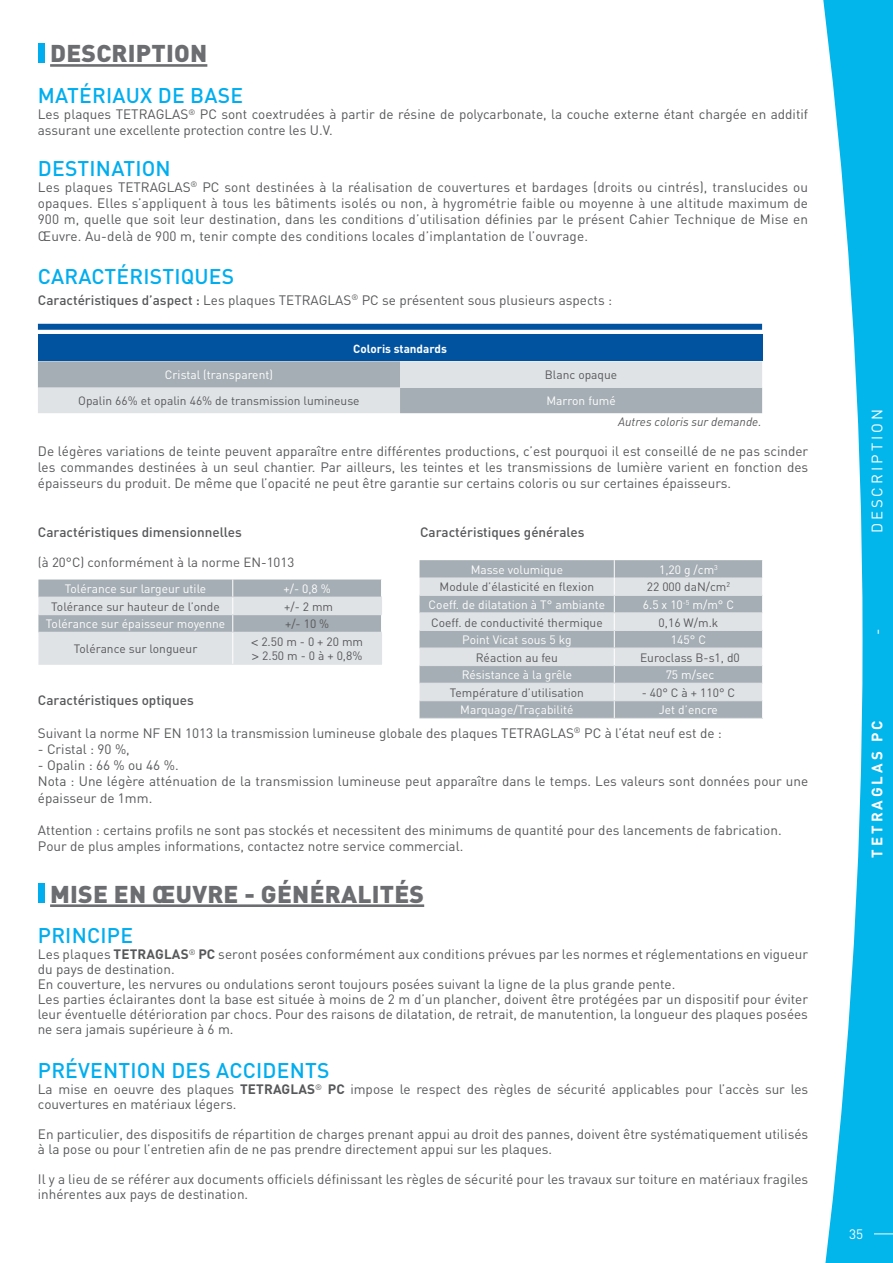
<style>
.page{position:relative;width:893px;height:1263px;background:#fff}
.page>*{position:absolute;margin:0;border:0;box-sizing:border-box;transform-origin:0 0}
.t1{font:900 24px "DIN";letter-spacing:.01em;color:#6c6d70}
.t2{font:500 21px "DIN";letter-spacing:.01em;color:#00aeef}
.t3{font:15px "DIN";letter-spacing:.2em;color:#fff}
.t4{font:700 15px "DIN";letter-spacing:.2em;color:#fff}
.t5{font:13.5px/16.2px "DIN";color:#57585a}
.t6{font:500 13.5px "DIN";color:#57585a}
.t7{font:13.5px "DIN";color:#fff}
.t8{font:13.2px "DIN";color:#57585a}
.t9{font:12px "DIN";color:#57585a}
.t10{font:12px "DIN";color:#fff}
.t11{font:12px/14.4px "DIN";letter-spacing:.125em;color:#57585a}
.t12{font:italic 12px "DIN";color:#57585a}
.t13{font:700 11.7px "DIN";color:#fff}
.s1{font-weight:500}
.s2{font-family:"DIN Alternate";font-weight:700}
.s3{font-weight:700}
</style>
<div class="page">
<svg style="left:823px;top:0;width:69px;height:1262px;fill:#02b5eb"></svg>
<svg style="left:873px;top:1233px;width:19px;height:1px"></svg>
<hr style="left:50px;top:64px;width:157px;height:3px;background:#6c6d70">
<hr style="left:50px;top:904px;width:374px;height:2px;background:#6c6d70">
<div style="left:38px;top:43px;width:6px;height:19px;background:#00aeef"></div>
<div style="left:38px;top:334px;width:723px;height:27px;background:#0153a0"></div>
<svg style="left:38px;top:361px;width:723px;height:52px;background:#c3c9cd"></svg>
<div style="left:38px;top:324px;width:723px;height:6px;background:#0153a0"></div>
<svg style="left:38px;top:579px;width:344px;height:84px;background:#c8ced2"></svg>
<hr style="left:233px;top:614px;width:149px;height:1px;background:#e0e3e6">
<hr style="left:38px;top:631px;width:195px;height:1px;background:#e0e3e6">
<hr style="left:38px;top:663px;width:195px;height:1px;background:#e0e3e6">
<hr style="left:232px;top:632px;width:1px;height:31px;background:#fff">
<hr style="left:381px;top:632px;width:1px;height:31px;background:#e0e3e6">
<hr style="left:233px;top:631px;width:149px;height:1px;background:#e0e3e6">
<hr style="left:233px;top:663px;width:149px;height:1px;background:#e0e3e6">
<svg style="left:419px;top:560px;width:344px;height:158px;background:#c1c7cb"></svg>
<hr style="left:614px;top:700px;width:148px;height:1px;background:#e0e3e6">
<hr style="left:614px;top:717px;width:148px;height:1px;background:#e0e3e6">
<div style="left:38px;top:883px;width:6px;height:19px;background:#00aeef"></div>
<h1 class="t1" style="left:50px;top:37px;width:159px">DESCRIPTION</h1>
<h2 class="t2" style="left:38px;top:82px;width:206px">MATÉRIAUX DE BASE</h2>
<p class="t5" style="left:38px;top:106px;width:771px">Les plaques TETRAGLAS<sup>®</sup> PC sont coextrudées à partir de résine de polycarbonate, la couche externe étant chargée en additif assurant une excellente protection contre les U.V.</p>
<h2 class="t2" style="left:38px;top:155px;width:134px">DESTINATION</h2>
<p class="t5" style="left:38px;top:179px;width:771px;text-align:justify">Les plaques TETRAGLAS<sup>®</sup> PC sont destinées à la réalisation de couvertures et bardages (droits ou cintrés), translucides ou opaques. Elles s’appliquent à tous les bâtiments isolés ou non, à hygrométrie faible ou moyenne à une altitude maximum de 900 m, quelle que soit leur destination, dans les conditions d’utilisation définies par le présent Cahier Technique de Mise en Œuvre. Au-delà de 900 m, tenir compte des conditions locales d’implantation de l’ouvrage.</p>
<h2 class="t2" style="left:38px;top:263px;width:198px">CARACTÉRISTIQUES</h2>
<p class="t5" style="left:38px;top:291px;width:575px"><span class="s1">Caractéristiques d’aspect :</span> Les plaques TETRAGLAS<sup>®</sup> PC se présentent sous plusieurs aspects :</p>
<p class="t13" style="left:353px;top:341px;width:95px">Coloris standards</p>
<p class="t10" style="left:165px;top:367px;width:109px">Cristal (transparent)</p>
<p class="t9" style="left:544px;top:367px;width:74px">Blanc opaque</p>
<p class="t9" style="left:78px;top:393px;width:283px">Opalin 66% et opalin 46% de transmission lumineuse</p>
<p class="t10" style="left:546px;top:393px;width:71px">Marron fumé</p>
<p class="t12" style="left:618px;top:414px;width:145px">Autres coloris sur demande.</p>
<p class="t5" style="left:38px;top:442px;width:771px;text-align:justify">De légères variations de teinte peuvent apparaître entre différentes productions, c’est pourquoi il est conseillé de ne pas scinder les commandes destinées à un seul chantier. Par ailleurs, les teintes et les transmissions de lumière varient en fonction des épaisseurs du produit. De même que l’opacité ne peut être garantie sur certains coloris ou sur certaines épaisseurs.</p>
<p class="t6" style="left:38px;top:523px;width:205px">Caractéristiques dimensionnelles</p>
<p class="t6" style="left:420px;top:523px;width:166px">Caractéristiques générales</p>
<p class="t8" style="left:38px;top:553px;width:258px">(à 20°C) conformément à la norme EN-1013</p>
<p class="t10" style="left:470px;top:562px;width:94px">Masse volumique</p>
<p class="t10" style="left:658px;top:562px;width:60px">1,20 g /cm<sup>3</sup></p>
<p class="t9" style="left:439px;top:579px;width:156px">Module d’élasticité en flexion</p>
<p class="t9" style="left:646px;top:579px;width:85px">22 000 daN/cm<sup>2</sup></p>
<p class="t10" style="left:428px;top:597px;width:178px">Coeff. de dilatation à T° ambiante</p>
<p class="t10" style="left:642px;top:597px;width:93px">6.5 x 10<sup>-5</sup> m/m° C</p>
<p class="t9" style="left:431px;top:614px;width:173px">Coeff. de conductivité thermique</p>
<p class="t9" style="left:658px;top:614px;width:61px">0,16 W/m.k</p>
<p class="t10" style="left:462px;top:632px;width:111px">Point Vicat sous 5 kg</p>
<p class="t10" style="left:670px;top:632px;width:36px">145° C</p>
<p class="t9" style="left:475px;top:649px;width:84px">Réaction au feu</p>
<p class="t9" style="left:639px;top:649px;width:101px">Euroclass B-s1, d0</p>
<p class="t10" style="left:461px;top:667px;width:112px">Résistance à la grêle</p>
<p class="t10" style="left:665px;top:667px;width:50px">75 m/sec</p>
<p class="t9" style="left:449px;top:685px;width:135px">Température d’utilisation</p>
<p class="t9" style="left:641px;top:685px;width:95px">-40°Cà+110°C</p>
<p class="t10" style="left:460px;top:702px;width:115px">Marquage/Traçabilité</p>
<p class="t10" style="left:658px;top:702px;width:61px">Jet d’encre</p>
<p class="t10" style="left:65px;top:581px;width:143px">Tolérance sur largeur utile</p>
<p class="t10" style="left:283px;top:581px;width:49px">+/- 0,8 %</p>
<p class="t9" style="left:51px;top:599px;width:170px">Tolérance sur hauteur de l’onde</p>
<p class="t9" style="left:284px;top:599px;width:50px">+/- 2 mm</p>
<p class="t10" style="left:46px;top:616px;width:181px">Tolérance sur épaisseur moyenne</p>
<p class="t9" style="left:285px;top:616px;width:46px">+/- 10 %</p>
<p class="t9" style="left:74px;top:641px;width:125px">Tolérance sur longueur</p>
<p class="t11" style="left:251px;top:634px;width:113px"><span class="s2">&lt;</span>2.50m-0+20mm <span class="s2">&gt;</span>2.50m-0à+0,8%</p>
<p class="t6" style="left:38px;top:691px;width:157px">Caractéristiques optiques</p>
<p class="t5" style="left:38px;top:724px;width:685px">Suivant la norme NF EN 1013 la transmission lumineuse globale des plaques TETRAGLAS<sup>®</sup> PC à l’état neuf est de :</p>
<p class="t5" style="left:38px;top:740px;width:93px">- Cristal : 90 %,</p>
<p class="t5" style="left:38px;top:756px;width:771px">- Opalin : 66 % ou 46 %.<br>Nota : Une légère atténuation de la transmission lumineuse peut apparaître dans le temps. Les valeurs sont données pour une épaisseur de 1mm.</p>
<p class="t5" style="left:38px;top:821px;width:745px">Attention : certains profils ne sont pas stockés et necessitent des minimums de quantité pour des lancements de fabrication.<br>Pour de plus amples informations, contactez notre service commercial.</p>
<h1 class="t1" style="left:50px;top:877px;width:375px">MISE EN ŒUVRE - GÉNÉRALITÉS</h1>
<h2 class="t2" style="left:38px;top:921px;width:97px">PRINCIPE</h2>
<p class="t5" style="left:38px;top:946px;width:771px;line-height:15px">Les plaques <span class="s3">TETRAGLAS</span><sup>®</sup> <span class="s3">PC</span> seront posées conformément aux conditions prévues par les normes et réglementations en vigueur du pays de destination.<br>En couverture, les nervures ou ondulations seront toujours posées suivant la ligne de la plus grande pente.<br>Les parties éclairantes dont la base est située à moins de 2 m d’un plancher, doivent être protégées par un dispositif pour éviter leur éventuelle détérioration par chocs. Pour des raisons de dilatation, de retrait, de manutention, la longueur des plaques posées ne sera jamais supérieure à 6 m.</p>
<h2 class="t2" style="left:38px;top:1056px;width:293px">PRÉVENTION DES ACCIDENTS</h2>
<p class="t5" style="left:38px;top:1081px;width:771px;line-height:15px">La mise en oeuvre des plaques <span class="s3">TETRAGLAS</span><sup>®</sup> <span class="s3">PC</span> impose le respect des règles de sécurité applicables pour l’accès sur les couvertures en matériaux légers.</p>
<p class="t5" style="left:38px;top:1126px;width:771px;line-height:15px">En particulier, des dispositifs de répartition de charges prenant appui au droit des pannes, doivent être systématiquement utilisés à la pose ou pour l’entretien afin de ne pas prendre directement appui sur les plaques.</p>
<p class="t5" style="left:38px;top:1171px;width:771px;line-height:15px">Il y a lieu de se référer aux documents officiels définissant les règles de sécurité pour les travaux sur toiture en matériaux fragiles inhérentes aux pays de destination.</p>
<p class="t3" style="left:867px;top:533px;width:126px;rotate:-90deg">DESCRIPTION</p>
<p class="t3" style="left:867px;top:635px;width:8px;rotate:-90deg">-</p>
<p class="t4" style="left:866px;top:857px;width:139px;rotate:-90deg">TETRAGLAS PC</p>
<p class="t7" style="left:848px;top:1225px;width:16px">35</p>
</div>
